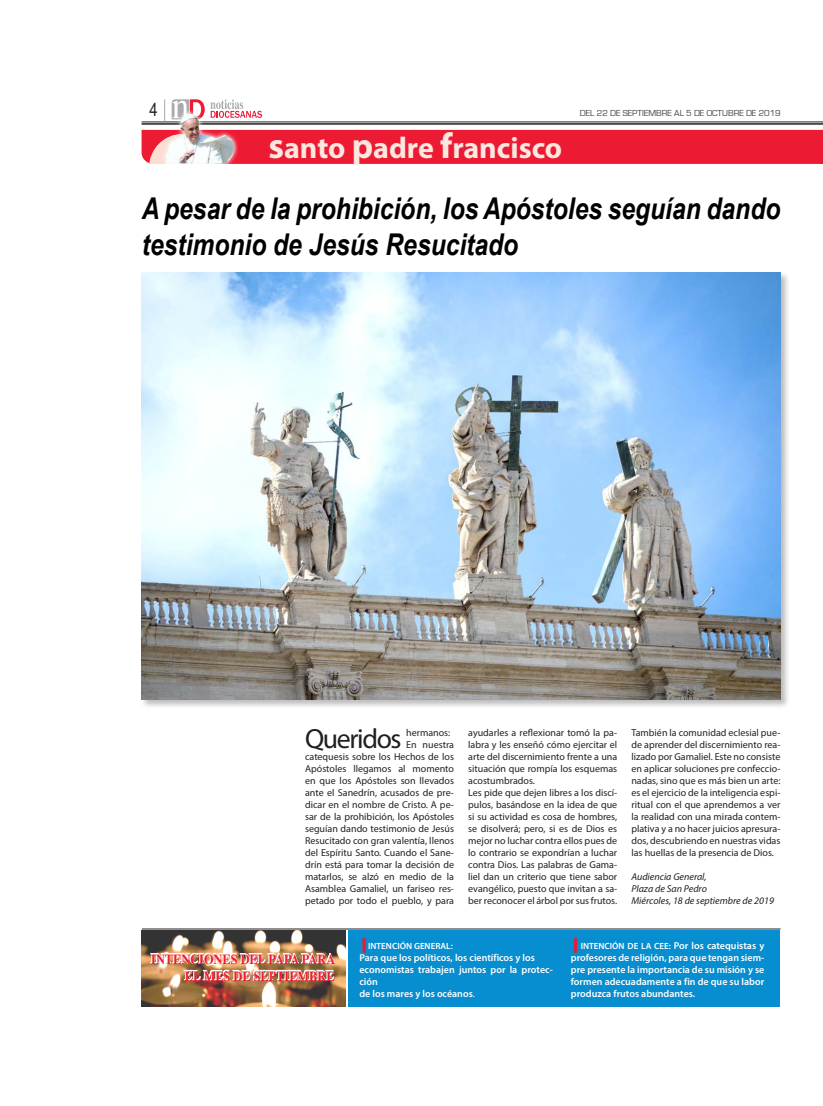
<style>
.page{position:relative;width:823px;height:1106px;background:#fff}
.page>*{position:absolute;margin:0;border:0;box-sizing:border-box;transform-origin:0 0}
.Párrafo_NODI{font:italic 700 30px/36px "Arial Narrow";color:#000}
.t1{font:700 30px "Myriad Pro";color:#fde7df}
.Párrafo_NODI-2{font:27.8px "Myriad Pro";letter-spacing:-.05em;color:#231f20}
.t2{font:18px "Arial Narrow";color:#231f20}
.t3{font:700 14px "Times";color:#ed1a33;scale:.88 1}
.Párrafo_NODI-3{font:10px/12px "Myriad Pro";color:#231f20;text-align:justify}
.t4{font:600 10px/12px "Myriad Pro";color:#fff}
.Párrafo_NODI-4{font:italic 10px "Myriad Pro";color:#231f20}
.t5{font:9px "Eurostile";color:#3e3e3f}
.t6{font:600 9px "Myriad Pro";color:#fff}
.s1{font-size:36px}
.s2{font-family:"Times New Roman";font-weight:400;font-size:12px;color:#ed1a33}
.s3{font-weight:400}
.s4{font-size:9px}
</style>
<div class="page">
<hr style="left:141px;top:122px;width:681px;height:1px;background:#231f20">
<hr style="left:141px;top:123px;width:681px;height:2px;background:#231f20">
<svg style="left:171px;top:99px;width:33px;height:12px"></svg>
<svg style="left:210px;top:99px;width:52px;height:19px"></svg>
<svg style="left:164px;top:99px;width:1px;height:12px"></svg>
<img style="left:162px;top:111px;width:76px;height:19px">
<div style="left:348px;top:930px;width:431px;height:76px;background:#068ed0"></div>
<hr style="left:142px;top:928px;width:638px;height:1px;background:#231f20">
<img style="left:142px;top:930px;width:203px;height:76px">
<img style="left:150px;top:952px;width:185px;height:29px">
<svg style="left:141px;top:130px;width:681px;height:34px;background:#eb2d44"></svg>
<div style="left:140px;top:271px;width:649px;height:437px;background:#231f20;opacity:.3"></div>
<img style="left:142px;top:273px;width:638px;height:426px">
<p class="t2" style="left:149px;top:97px;width:10px">4</p>
<p class="t5" style="left:579px;top:108px;width:202px">DEL 22 DE SEPTIEMBRE AL 5 DE OCTUBRE DE 2019</p>
<p class="t1" style="left:268px;top:128px;width:295px"><span class="s1">s</span>anto <span class="s1">p</span>adre <span class="s1">f</span>rancisco</p>
<p class="Párrafo_NODI" style="left:142px;top:189px;width:639px">A pesar de la prohibición, los Apóstoles seguían dando testimonio de Jesús Resucitado</p>
<p class="Párrafo_NODI-2" style="left:305px;top:721px;width:98px">Queridos</p>
<p class="Párrafo_NODI-3" style="left:406px;top:726px;width:46px">hermanos:</p>
<p class="Párrafo_NODI-3" style="left:305px;top:738px;width:150px;text-indent:101px">En nuestra catequesis sobre los Hechos de los Apóstoles llegamos al momento en que los Apóstoles son llevados ante el Sanedrín, acusados de pre&shy;dicar en el nombre de Cristo. A pe&shy;sar de la prohibición, los Apóstoles seguían dando testimonio de Jesús Resucitado con gran valentía, llenos del Espíritu Santo. Cuando el Sane&shy;drín está para tomar la decisión de matarlos, se alzó en medio de la Asamblea Gamaliel, un fariseo res&shy;petado por todo el pueblo, y para</p>
<p class="Párrafo_NODI-3" style="left:468px;top:726px;width:150px">ayudarles a reflexionar tomó la pa&shy;labra y les enseñó cómo ejercitar el arte del discernimiento frente a una situación que rompía los esquemas acostumbrados.</p>
<p class="Párrafo_NODI-3" style="left:468px;top:786px;width:150px">Les pide que dejen libres a los discí&shy;pulos, basándose en la idea de que si su actividad es cosa de hombres, se disolverá; pero, si es de Dios es mejor no luchar contra ellos pues de lo contrario se expondrían a luchar contra Dios. Las palabras de Gama&shy;liel dan un criterio que tiene sabor evangélico, puesto que invitan a sa&shy;ber reconocer el árbol por sus frutos.</p>
<p class="Párrafo_NODI-3" style="left:631px;top:726px;width:150px">También la comunidad eclesial pue&shy;de aprender del discernimiento rea&shy;lizado por Gamaliel. Este no consiste en aplicar soluciones pre confeccio&shy;nadas, sino que es más bien un arte: es el ejercicio de la inteligencia espi&shy;ritual con el que aprendemos a ver la realidad con una mirada contem&shy;plativa y a no hacer juicios apresura&shy;dos, descubriendo en nuestras vidas las huellas de la presencia de Dios.</p>
<p class="Párrafo_NODI-4" style="left:631px;top:870px;width:77px">Audiencia General,</p>
<p class="Párrafo_NODI-4" style="left:631px;top:882px;width:77px">Plaza de San Pedro</p>
<p class="Párrafo_NODI-4" style="left:631px;top:894px;width:144px">Miércoles, 18 de septiembre de 2019</p>
<p class="t3" style="left:151px;top:945px;width:210px">INTENCIONES DEL PAPA PARA</p>
<p class="t3" style="left:185px;top:962px;width:171px">EL MES DE SEPTIEMBRE</p>
<p class="t6" style="left:359px;top:939px;width:95px"><span class="s2">▐</span> INTENCIÓN GENERAL:</p>
<p class="t4" style="left:359px;top:951px;width:177px">Para que los políticos, los científicos y los</p>
<p class="t4" style="left:359px;top:963px;width:195px">economistas trabajen juntos por la protec&shy;ción</p>
<p class="t4" style="left:359px;top:987px;width:117px">de los mares y los océanos<span class="s3">.</span></p>
<p class="t4" style="left:570px;top:939px;width:195px;text-align:justify"><span class="s2">▐</span> <span class="s4">INTENCIÓN DE LA CEE:</span> Por los catequistas y profesores de religión, para que tengan siem&shy;pre presente la importancia de su misión y se formen adecuadamente a fin de que su labor produzca frutos abundantes.</p>
</div>
